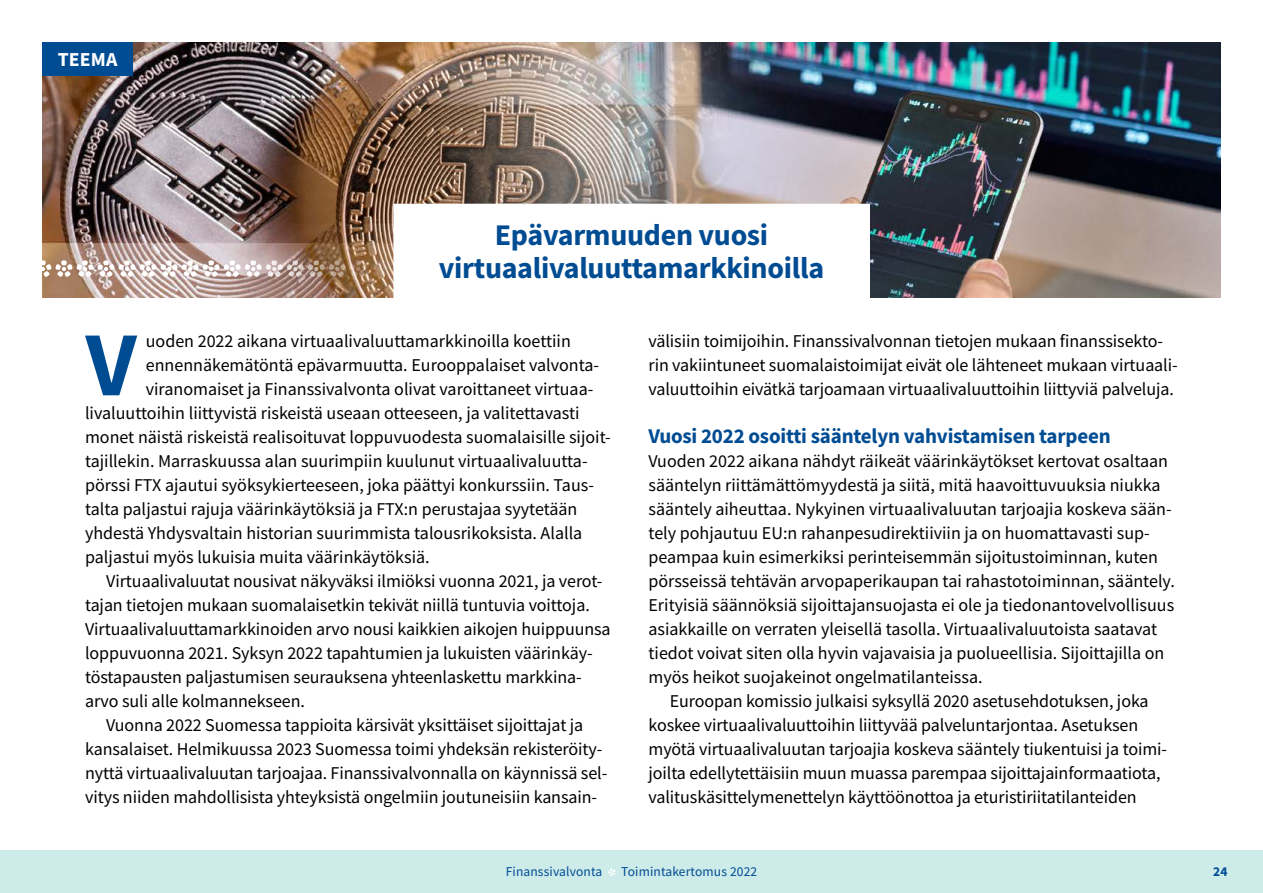
<style>
.page{position:relative;width:1263px;height:893px;background:#fff}
.page>*{position:absolute;margin:0;border:0;box-sizing:border-box;transform-origin:0 0}
.LEIPIS_1_kpl_ANG{font:700 91.65px "Source Sans Pro";color:#004c93}
.H2_OTSIKKO_20_pt{font:700 30px/33px "Source Sans Pro";letter-spacing:-.01em;color:#004c93;text-align:center}
.H3_OTSIKKO_14_pt{font:700 21px "Source Sans Pro";letter-spacing:-.01em;color:#004c93}
.t1{font:700 19.8px "Source Sans Pro";letter-spacing:.005em;color:#fff}
.LEIPIS{font:18px/24px "Source Sans Pro";letter-spacing:-.005em;color:#000}
.LEIPIS_1_kpl{font:18px/24px "Source Sans Pro";color:#000}
.LEIPIS_1_kpl_ANG-2{font:18px "Source Sans Pro";color:#000}
.t2{font:13.5px "Source Sans Pro";letter-spacing:.01em;color:#004c93}
.t3{font:700 13.5px "Source Sans Pro";color:#004c93}
</style>
<div class="page">
<div style="left:0;top:850px;width:1263px;height:43px;background:#ccebe9"></div>
<img style="left:43px;top:43px;width:1177px;height:255px">
<img style="left:43px;top:260px;width:351px;height:17px">
<div style="left:394px;top:204px;width:475px;height:96px;background:#fff"></div>
<div style="left:43px;top:43px;width:90px;height:33px;background:#004c93"></div>
<svg style="left:608px;top:868px;width:7px;height:8px"></svg>
<p class="t1" style="left:58px;top:46px;width:61px">TEEMA</p>
<h2 class="H2_OTSIKKO_20_pt" style="left:439px;top:218px;width:387px">Epävarmuuden vuosi virtuaalivaluuttamarkkinoilla</h2>
<p class="LEIPIS_1_kpl_ANG" style="left:86px;top:303px;width:52px">V</p>
<p class="LEIPIS_1_kpl_ANG-2" style="left:146px;top:330px;width:426px">uoden 2022 aikana virtuaalivaluuttamarkkinoilla koettiin</p>
<p class="LEIPIS_1_kpl_ANG-2" style="left:146px;top:354px;width:453px">ennennäkemätöntä epävarmuutta. Eurooppalaiset valvonta-</p>
<p class="LEIPIS_1_kpl_ANG-2" style="left:146px;top:378px;width:449px">viranomaiset ja Finanssivalvonta olivat varoittaneet virtuaa-</p>
<p class="LEIPIS_1_kpl_ANG-2" style="left:85px;top:402px;width:496px">livaluuttoihin liittyvistä riskeistä useaan otteeseen, ja valitettavasti</p>
<p class="LEIPIS_1_kpl_ANG-2" style="left:85px;top:426px;width:527px">monet näistä riskeistä realisoituvat loppuvuodesta suomalaisille sijoit-</p>
<p class="LEIPIS_1_kpl_ANG-2" style="left:85px;top:450px;width:504px">tajillekin. Marraskuussa alan suurimpiin kuulunut virtuaalivaluutta-</p>
<p class="LEIPIS_1_kpl_ANG-2" style="left:85px;top:474px;width:511px">pörssi FTX ajautui syöksykierteeseen, joka päättyi konkurssiin. Taus-</p>
<p class="LEIPIS_1_kpl_ANG-2" style="left:85px;top:498px;width:494px">talta paljastui rajuja väärinkäytöksiä ja FTX:n perustajaa syytetään</p>
<p class="LEIPIS_1_kpl_ANG-2" style="left:85px;top:522px;width:499px">yhdestä Yhdysvaltain historian suurimmista talousrikoksista. Alalla</p>
<p class="LEIPIS_1_kpl_ANG-2" style="left:85px;top:546px;width:344px">paljastui myös lukuisia muita väärinkäytöksiä.</p>
<p class="LEIPIS" style="left:85px;top:569px;width:527px;text-indent:21px">Virtuaalivaluutat nousivat näkyväksi ilmiöksi vuonna 2021, ja verot&shy;tajan tietojen mukaan suomalaisetkin tekivät niillä tuntuvia voittoja.<br>Virtuaalivaluuttamarkkinoiden arvo nousi kaikkien aikojen huippuunsa loppuvuonna 2021. Syksyn 2022 tapahtumien ja lukuisten väärinkäy&shy;töstapausten paljastumisen seurauksena yhteenlaskettu markkina&shy;arvo suli alle kolmannekseen.</p>
<p class="LEIPIS" style="left:85px;top:713px;width:524px;text-indent:21px">Vuonna 2022 Suomessa tappioita kärsivät yksittäiset sijoittajat ja kansalaiset. Helmikuussa 2023 Suomessa toimi yhdeksän rekisteröity&shy;nyttä virtuaalivaluutan tarjoajaa. Finanssivalvonnalla on käynnissä sel&shy;vitys niiden mahdollisista yhteyksistä ongelmiin joutuneisiin kansain-</p>
<p class="LEIPIS" style="left:648px;top:329px;width:529px">välisiin toimijoihin. Finanssivalvonnan tietojen mukaan finanssisekto&shy;rin vakiintuneet suomalaistoimijat eivät ole lähteneet mukaan virtuaali&shy;valuuttoihin eivätkä tarjoamaan virtuaalivaluuttoihin liittyviä palveluja.</p>
<h3 class="H3_OTSIKKO_14_pt" style="left:648px;top:422px;width:464px">Vuosi 2022 osoitti sääntelyn vahvistamisen tarpeen</h3>
<p class="LEIPIS_1_kpl" style="left:648px;top:449px;width:527px">Vuoden 2022 aikana nähdyt räikeät väärinkäytökset kertovat osaltaan sääntelyn riittämättömyydestä ja siitä, mitä haavoittuvuuksia niukka sääntely aiheuttaa. Nykyinen virtuaalivaluutan tarjoajia koskeva sään&shy;tely pohjautuu EU:n rahanpesudirektiiviin ja on huomattavasti sup&shy;peampaa kuin esimerkiksi perinteisemmän sijoitustoiminnan, kuten pörsseissä tehtävän arvopaperikaupan tai rahastotoiminnan, sääntely.<br>Erityisiä säännöksiä sijoittajansuojasta ei ole ja tiedonantovelvollisuus asiakkaille on verraten yleisellä tasolla. Virtuaalivaluutoista saatavat tiedot voivat siten olla hyvin vajavaisia ja puolueellisia. Sijoittajilla on myös heikot suojakeinot ongelmatilanteissa.</p>
<p class="LEIPIS" style="left:648px;top:689px;width:520px;text-indent:21px">Euroopan komissio julkaisi syksyllä 2020 asetusehdotuksen, joka koskee virtuaalivaluuttoihin liittyvää palveluntarjontaa. Asetuksen myötä virtuaalivaluutan tarjoajia koskeva sääntely tiukentuisi ja toimi&shy;joilta edellytettäisiin muun muassa parempaa sijoittajainformaatiota, valituskäsittelymenettelyn käyttöönottoa ja eturistiriitatilanteiden</p>
<p class="t2" style="left:506px;top:863px;width:98px">Finanssivalvonta</p>
<p class="t2" style="left:621px;top:863px;width:137px">Toimintakertomus 2022</p>
<p class="t3" style="left:1213px;top:862px;width:16px">24</p>
</div>
